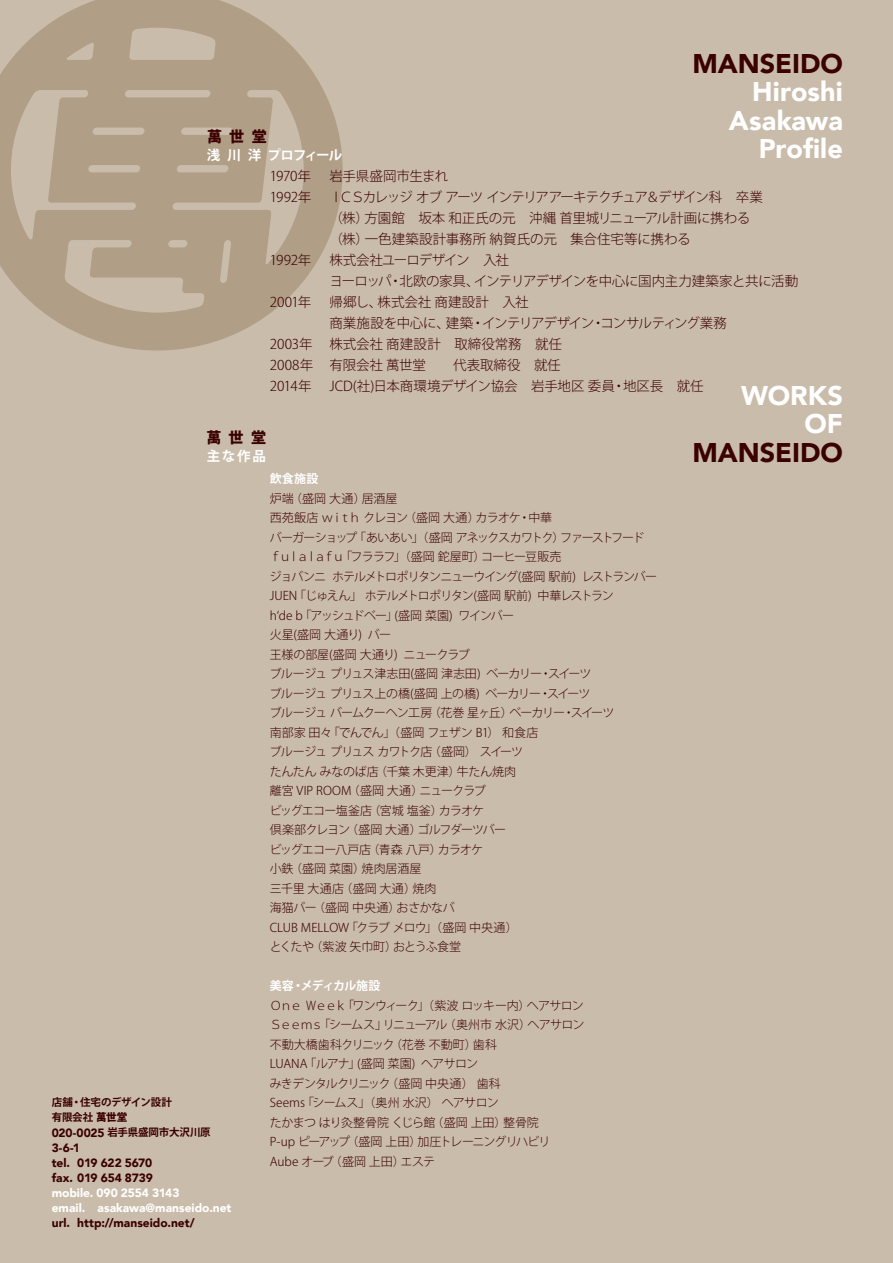
<style>
.page{position:relative;width:893px;height:1263px;background:#cabcab}
.page>*{position:absolute;margin:0;border:0;box-sizing:border-box;transform-origin:0 0}
.t1{font:900 27px/28.5px "Avenir";color:#fff;text-align:right}
.t2{font:900 27px "Avenir";letter-spacing:-.005em;color:#3a0100}
.t3{font:800 15px "Koz Go Pro";letter-spacing:.49em;color:#3a0100}
.t4{font:300 13.5px/21px "Koz Go Pro";letter-spacing:-.02em;color:#3a0100}
.t5{font:300 13.5px/21px "Koz Go Pro";letter-spacing:-.04em;color:#3a0100}
.t6{font:300 13.5px "Koz Go Pro";color:#3a0100}
.t7{font:700 13.5px "Koz Go Pro";letter-spacing:-.045em;color:#fff}
.t8{font:700 13.5px "Koz Go Pro";letter-spacing:.105em;color:#fff}
.t9{font:300 12px/19.5px "Koz Go Pro";letter-spacing:-.055em;color:#3a0100}
.t10{font:900 12px/15px "Avenir";letter-spacing:-.005em;color:#3a0100}
.t11{font:900 12px/15px "Avenir";color:#fff}
.t12{font:700 12px "Koz Go Pro";letter-spacing:-.06em;color:#fff}
.t13{font:700 12px "Koz Go Pro";color:#fff}
.t14{font:700 10.5px/15px "Koz Go Pro";letter-spacing:-.015em;color:#3a0100}
.s1{font-weight:800}
.s2{font-family:"Avenir";font-weight:900;font-size:12px}
</style>
<div class="page">
<svg style="left:0;top:0;width:343px;height:350px;fill:#b19e87"></svg>
<p class="t3" style="left:207px;top:127px;width:61px">萬世堂</p>
<p class="t7" style="left:207px;top:146px;width:137px">浅川洋プロフィール</p>
<h1 class="t2" style="left:692px;top:40px;width:152px">MANSEIDO</h1>
<h1 class="t1" style="left:729px;top:77px;width:116px">Hiroshi<br>Asakawa<br>Profile</h1>
<p class="t4" style="left:270px;top:166px;width:43px">1970年</p>
<p class="t4" style="left:329px;top:166px;width:120px">岩手県盛岡市生まれ</p>
<p class="t4" style="left:270px;top:187px;width:43px">1992年</p>
<p class="t4" style="left:329px;top:187px;width:435px">ＩＣＳカレッジ オブ アーツ インテリアアーキテクチュア＆デザイン科　卒業（株）方園館　坂本 和正氏の元　沖縄 首里城リニューアル計画に携わる（株）一色建築設計事務所 納賀氏の元　集合住宅等に携わる</p>
<p class="t4" style="left:270px;top:250px;width:43px">1992年</p>
<p class="t5" style="left:329px;top:250px;width:470px">株式会社ユーロデザイン　入社<br>ヨーロッパ・北欧の家具、インテリアデザインを中心に国内主力建築家と共に活動</p>
<p class="t4" style="left:270px;top:292px;width:43px">2001年</p>
<p class="t6" style="left:329px;top:293px;width:201px">帰郷し、株式会社 商建設計　入社</p>
<p class="t4" style="left:329px;top:313px;width:399px">商業施設を中心に、建築・インテリアデザイン・コンサルティング業務</p>
<p class="t4" style="left:270px;top:334px;width:293px">2003年 株式会社 商建設計　取締役常務　就任</p>
<p class="t4" style="left:270px;top:355px;width:292px">2008年 有限会社 萬世堂　　代表取締役　就任</p>
<p class="t4" style="left:270px;top:376px;width:43px">2014年</p>
<p class="t4" style="left:329px;top:376px;width:376px">JCD(社)日本商環境デザイン協会　岩手地区 委員・地区長　就任</p>
<h1 class="t1" style="left:741px;top:381px;width:103px">WORKS<br>OF</h1>
<p class="t3" style="left:206px;top:428px;width:61px">萬世堂</p>
<p class="t8" style="left:207px;top:448px;width:61px">主な作品</p>
<h1 class="t2" style="left:693px;top:429px;width:152px">MANSEIDO</h1>
<p class="t14" style="left:52px;top:1095px;width:161px">店舗・住宅のデザイン設計<br>有限会社<span class="s1">萬世堂<br></span><span class="s2">020-0025</span> 岩手県盛岡市大沢川原</p>
<p class="t10" style="left:52px;top:1140px;width:103px">3-6-1<br>tel. 019 622 5670 fax. 019 654 8739</p>
<p class="t11" style="left:52px;top:1185px;width:181px">mobile. 090 2554 3143<br>email. asakawa@manseido.net</p>
<p class="t10" style="left:52px;top:1215px;width:145px">url. http://manseido.net/</p>
<p class="t13" style="left:270px;top:471px;width:50px">飲食施設</p>
<p class="t9" style="left:270px;top:489px;width:389px">炉端（盛岡 大通）居酒屋<br>西苑飯店 ｗｉｔｈ クレヨン（盛岡 大通）カラオケ・中華<br>バーガーショップ「あいあい」（盛岡 アネックスカワトク）ファーストフードｆｕｌａｌａｆｕ「フララフ」（盛岡 鉈屋町）コーヒー豆販売<br>ジョバンニ ホテルメトロポリタンニューウイング(盛岡 駅前) レストランバー<br>JUEN「じゅえん」 ホテルメトロポリタン(盛岡 駅前) 中華レストラン<br>hʻde b「アッシュドベー」(盛岡 菜園) ワインバー<br>火星(盛岡 大通り) バー<br>王様の部屋(盛岡 大通り) ニュークラブ<br>ブルージュ プリュス津志田(盛岡 津志田) ベーカリー・スイーツ<br>ブルージュ プリュス上の橋(盛岡 上の橋) ベーカリー・スイーツ<br>ブルージュ バームクーヘン工房（花巻 星ヶ丘）ベーカリー・スイーツ<br>南部家 田々「でんでん」（盛岡 フェザン B1） 和食店<br>ブルージュ プリュス カワトク店（盛岡） スイーツ<br>たんたん みなのば店（千葉 木更津）牛たん焼肉<br>離宮 VIP ROOM（盛岡 大通）ニュークラブ<br>ビッグエコー塩釜店（宮城 塩釜）カラオケ<br>倶楽部クレヨン（盛岡 大通）ゴルフダーツバー<br>ビッグエコー八戸店（青森 八戸）カラオケ<br>小鉄（盛岡 菜園）焼肉居酒屋<br>三千里 大通店（盛岡 大通）焼肉<br>海猫バー（盛岡 中央通）おさかなバ<br>CLUB MELLOW「クラブ メロウ」（盛岡 中央通）<br>とくたや（紫波 矢巾町）おとうふ食堂</p>
<p class="t12" style="left:270px;top:978px;width:112px">美容・メディカル施設</p>
<p class="t9" style="left:270px;top:996px;width:316px">Ｏｎｅ Ｗｅｅｋ「ワンウィーク」（紫波 ロッキー内）ヘアサロン<br>Ｓｅｅｍｓ「シームス」リニューアル（奥州市 水沢）ヘアサロン不動大橋歯科クリニック（花巻 不動町）歯科<br>LUANA「ルアナ」(盛岡 菜園) ヘアサロン<br>みきデンタルクリニック（盛岡 中央通） 歯科<br>Seems「シームス」（奥州 水沢） ヘアサロン<br>たかまつ はり灸整骨院 くじら館（盛岡 上田）整骨院<br>P-up ピーアップ（盛岡 上田）加圧トレーニングリハビリ<br>Aube オーブ（盛岡 上田）エステ</p>
</div>
